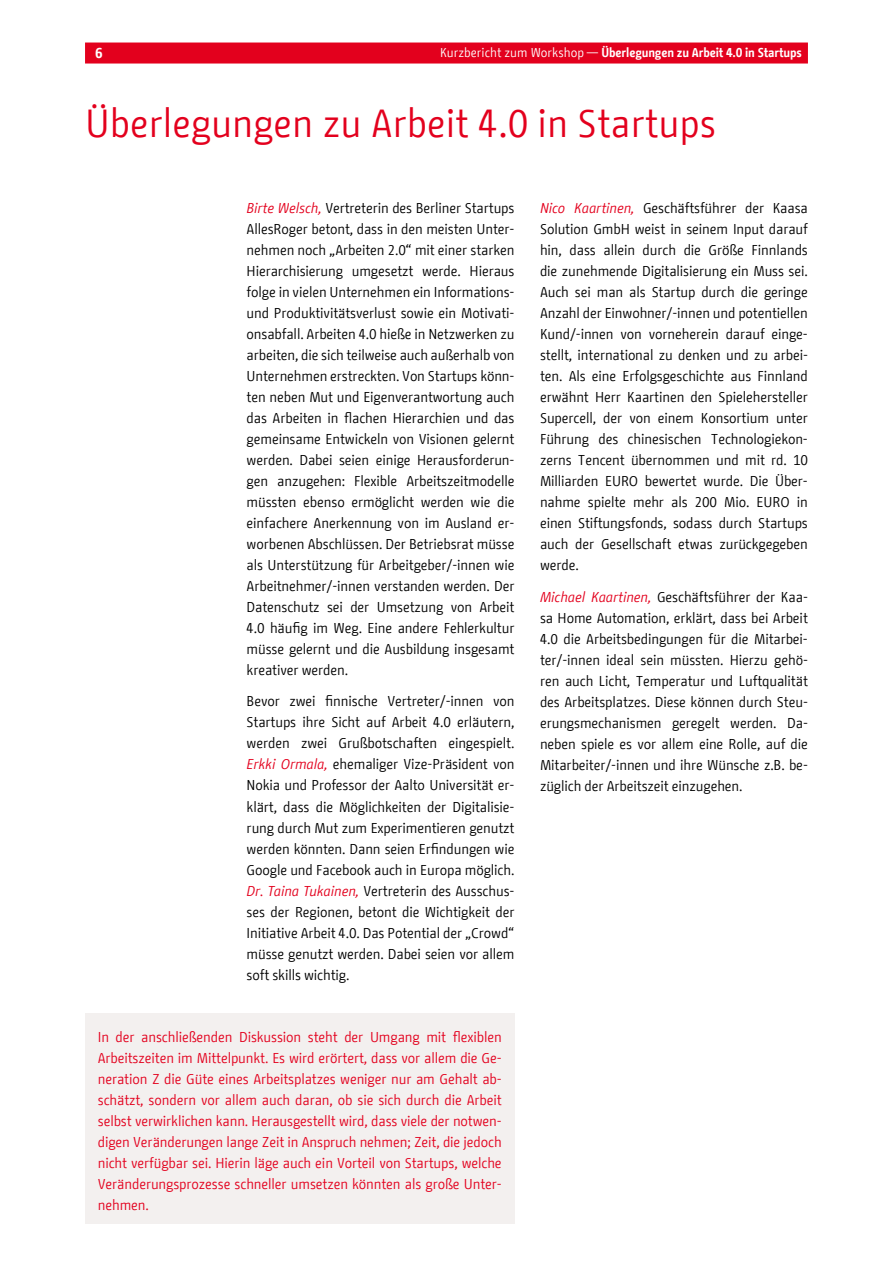
<style>
.page{position:relative;width:893px;height:1263px;background:#fff}
.page>*{position:absolute;margin:0;border:0;box-sizing:border-box;transform-origin:0 0}
.t1{font:39px "BMF Change";color:#e3001d}
.t2{font:14.25px/21px "BMF Change";letter-spacing:-.01em;color:#000;text-align:justify}
.t3{font:14.25px/21px "BMF Change";letter-spacing:-.01em;color:#e3001d;text-align:justify}
.t4{font:700 14.25px "BMF Change";color:#fff}
.t5{font:700 12.75px "BMF Change";letter-spacing:-.01em;color:#fff}
.s1{font-weight:400}
.s2{font-style:italic;color:#e3001d}
</style>
<div class="page">
<div style="left:96px;top:43px;width:701px;height:21px;background:#e3001d"></div>
<div style="left:85px;top:1013px;width:429px;height:210px;background:#f3f0ef"></div>
<p class="t4" style="left:95px;top:43px;width:9px">6</p>
<p class="t5" style="left:440px;top:43px;width:363px"><span class="s1">Kurzbericht zum Workshop —</span> Überlegungen zu Arbeit 4.0 in Startups</p>
<h1 class="t1" style="left:85px;top:96px;width:633px">Überlegungen zu Arbeit 4.0 in Startups</h1>
<p class="t2" style="left:247px;top:197px;width:269px"><span class="s2">Birte Welsch,</span> Vertreterin des Berliner Startups AllesRoger betont, dass in den meisten Unter&shy;nehmen noch „Arbeiten 2.0“ mit einer starken Hierarchisierung umgesetzt werde. Hieraus folge in vielen Unternehmen ein Informations&shy;und Produktivitätsverlust sowie ein Motivati&shy;onsabfall. Arbeiten 4.0 hieße in Netzwerken zu arbeiten, die sich teilweise auch außerhalb von Unternehmen erstreckten. Von Startups könn&shy;ten neben Mut und Eigenverantwortung auch das Arbeiten in flachen Hierarchien und das gemeinsame Entwickeln von Visionen gelernt werden. Dabei seien einige Herausforderun&shy;gen anzugehen: Flexible Arbeitszeitmodelle müssten ebenso ermöglicht werden wie die einfachere Anerkennung von im Ausland er&shy;worbenen Abschlüssen. Der Betriebsrat müsse als Unterstützung für Arbeitgeber/-innen wie Arbeitnehmer/-innen verstanden werden. Der Datenschutz sei der Umsetzung von Arbeit 4.0 häufig im Weg. Eine andere Fehlerkultur müsse gelernt und die Ausbildung insgesamt kreativer werden.</p>
<p class="t2" style="left:247px;top:691px;width:269px">Bevor zwei finnische Vertreter/-innen von Startups ihre Sicht auf Arbeit 4.0 erläutern, werden zwei Grußbotschaften eingespielt.<br><span class="s2">Erkki Ormala,</span> ehemaliger Vize-Präsident von Nokia und Professor der Aalto Universität er&shy;klärt, dass die Möglichkeiten der Digitalisie&shy;rung durch Mut zum Experimentieren genutzt werden könnten. Dann seien Erfindungen wie Google und Facebook auch in Europa möglich.<br><span class="s2">Dr. Taina Tukainen,</span> Vertreterin des Ausschus&shy;ses der Regionen, betont die Wichtigkeit der Initiative Arbeit 4.0. Das Potential der „Crowd“ müsse genutzt werden. Dabei seien vor allem soft skills wichtig.</p>
<p class="t3" style="left:98px;top:1027px;width:405px">In der anschließenden Diskussion steht der Umgang mit flexiblen Arbeitszeiten im Mittelpunkt. Es wird erörtert, dass vor allem die Ge&shy;neration Z die Güte eines Arbeitsplatzes weniger nur am Gehalt ab&shy;schätzt, sondern vor allem auch daran, ob sie sich durch die Arbeit selbst verwirklichen kann. Herausgestellt wird, dass viele der notwen&shy;digen Veränderungen lange Zeit in Anspruch nehmen; Zeit, die jedoch nicht verfügbar sei. Hierin läge auch ein Vorteil von Startups, welche Veränderungsprozesse schneller umsetzen könnten als große Unter&shy;nehmen.</p>
<p class="t2" style="left:540px;top:198px;width:269px"><span class="s2">Nico Kaartinen,</span> Geschäftsführer der Kaasa Solution GmbH weist in seinem Input darauf hin, dass allein durch die Größe Finnlands die zunehmende Digitalisierung ein Muss sei.<br>Auch sei man als Startup durch die geringe Anzahl der Einwohner/-innen und potentiellen Kund/-innen von vorneherein darauf einge&shy;stellt, international zu denken und zu arbei&shy;ten. Als eine Erfolgsgeschichte aus Finnland erwähnt Herr Kaartinen den Spielehersteller Supercell, der von einem Konsortium unter Führung des chinesischen Technologiekon&shy;zerns Tencent übernommen und mit rd. 10<br>Milliarden EURO bewertet wurde. Die Über&shy;nahme spielte mehr als 200 Mio. EURO in einen Stiftungsfonds, sodass durch Startups auch der Gesellschaft etwas zurückgegeben werde.</p>
<p class="t2" style="left:540px;top:586px;width:269px"><span class="s2">Michael Kaartinen,</span> Geschäftsführer der Kaa&shy;sa Home Automation, erklärt, dass bei Arbeit 4.0 die Arbeitsbedingungen für die Mitarbei&shy;ter/-innen ideal sein müssten. Hierzu gehö&shy;ren auch Licht, Temperatur und Luftqualität des Arbeitsplatzes. Diese können durch Steu&shy;erungsmechanismen geregelt werden. Da&shy;neben spiele es vor allem eine Rolle, auf die Mitarbeiter/-innen und ihre Wünsche z.B. be&shy;züglich der Arbeitszeit einzugehen.</p>
</div>
